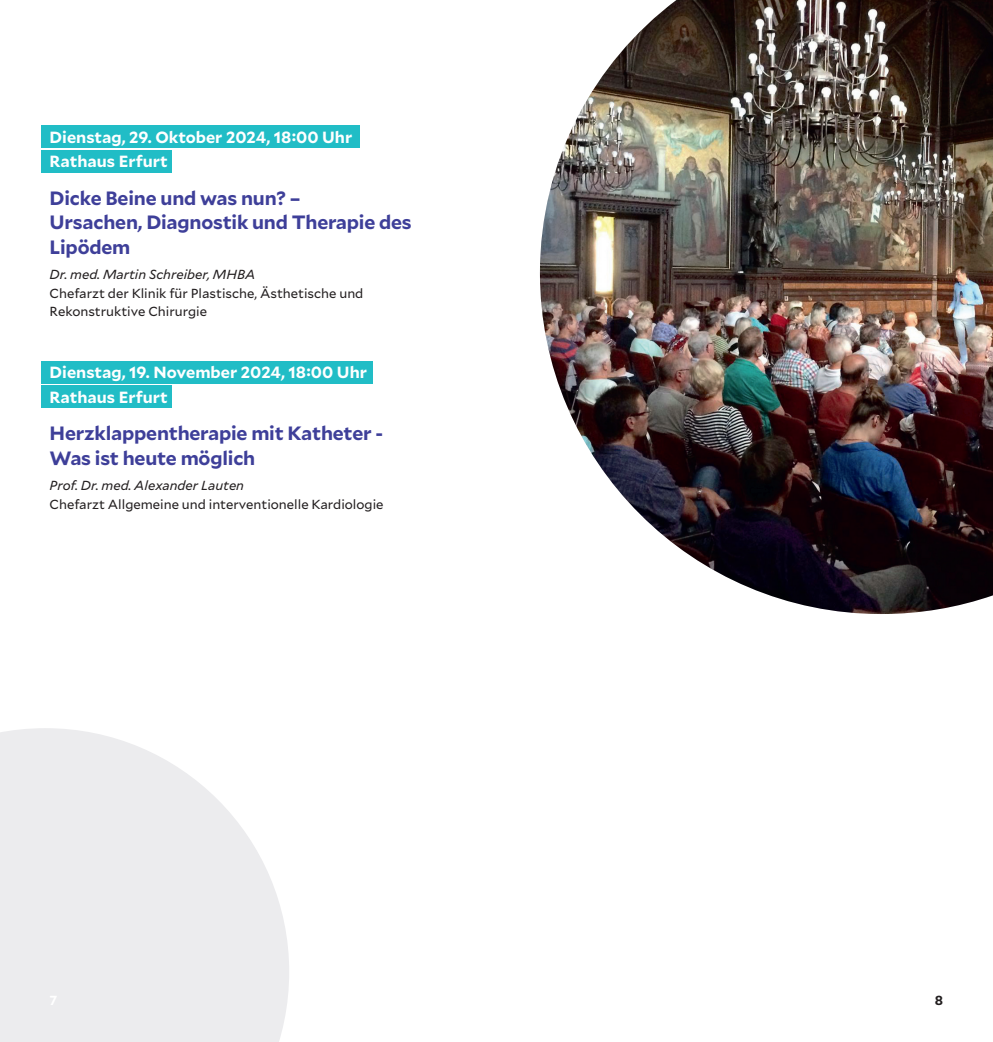
<style>
.page{position:relative;width:993px;height:1042px;background:#fff}
.page>*{position:absolute;margin:0;border:0;box-sizing:border-box;transform-origin:0 0}
.t1{font:700 19.25px/24.8px "Mallory";letter-spacing:-.01em;color:#3e3f99}
.t2{font:700 16.1px/24.8px "Mallory";color:#fff}
.t3{font:13.12px/18.6px "Mallory";color:#231f20}
.t4{font:italic 13.12px "Mallory";color:#231f20}
.t5{font:700 13.12px "Mallory";color:#231f20}
</style>
<div class="page">
<div style="left:41px;top:125px;width:319px;height:23px;background:#21bdc6"></div>
<div style="left:41px;top:361px;width:331px;height:22px;background:#21bdc6"></div>
<div style="left:41px;top:150px;width:131px;height:23px;background:#21bdc6"></div>
<div style="left:41px;top:385px;width:131px;height:23px;background:#21bdc6"></div>
<img style="left:539px;top:0;width:453px;height:614px">
<svg style="left:0;top:728px;width:289px;height:314px;background:#eeeef0"></svg>
<p class="t2" style="left:50px;top:123px;width:304px">Dienstag, 29. Oktober 2024, 18:00 Uhr<br>Rathaus Erfurt</p>
<h1 class="t1" style="left:50px;top:184px;width:363px">Dicke Beine und was nun? –<br>Ursachen, Diagnostik und Therapie des<br>Lipödem</h1>
<p class="t4" style="left:50px;top:265px;width:207px">Dr. med. Martin Schreiber, MHBA</p>
<p class="t3" style="left:50px;top:283px;width:315px">Chefarzt der Klinik für Plastische, Ästhetische und<br>Rekonstruktive Chirurgie</p>
<p class="t2" style="left:50px;top:359px;width:319px">Dienstag, 19. November 2024, 18:00 Uhr<br>Rathaus Erfurt</p>
<h1 class="t1" style="left:50px;top:420px;width:335px">Herzklappentherapie mit Katheter -<br>Was ist heute möglich</h1>
<p class="t4" style="left:50px;top:476px;width:196px">Prof. Dr. med. Alexander Lauten</p>
<p class="t3" style="left:50px;top:494px;width:335px">Chefarzt Allgemeine und interventionelle Kardiologie</p>
<p class="t5" style="left:934px;top:990px;width:10px">8</p>
</div>
